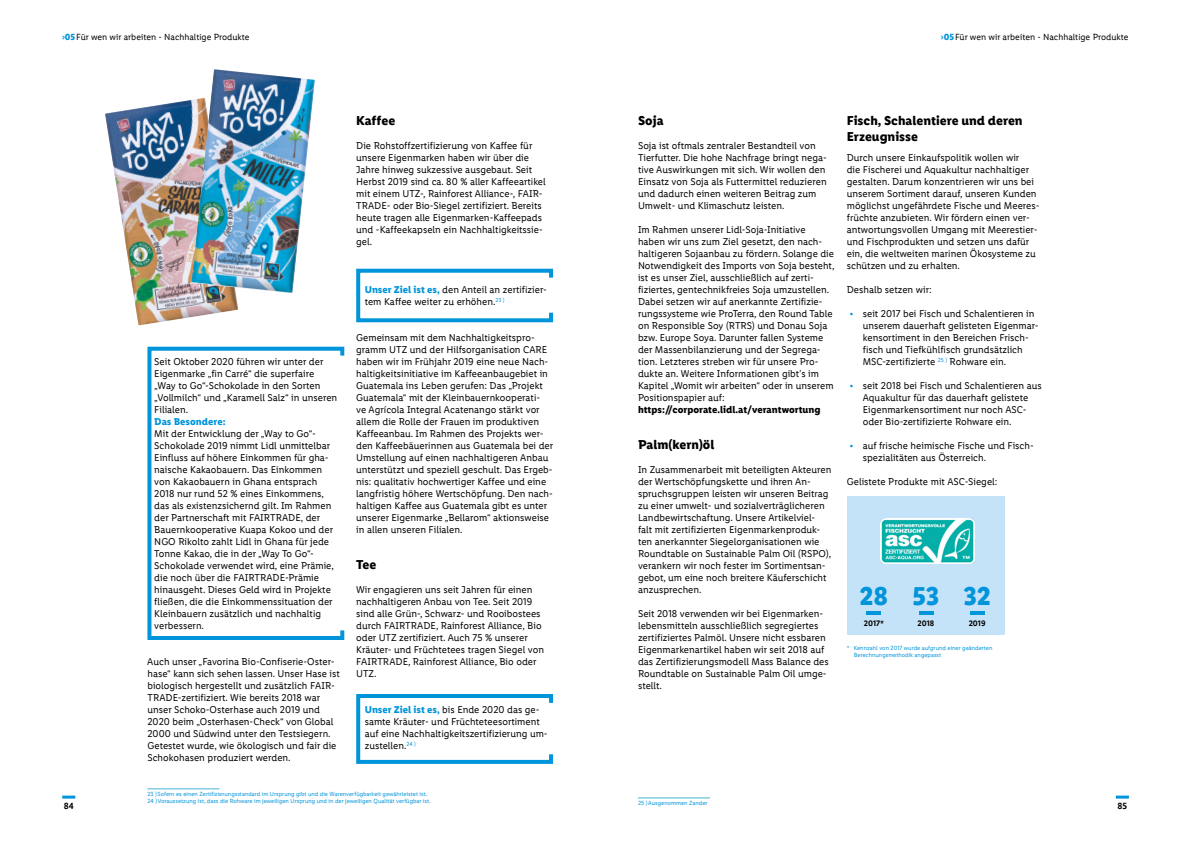
<style>
.page{position:relative;width:1191px;height:842px;background:#fff}
.page>*{position:absolute;margin:0;border:0;box-sizing:border-box;transform-origin:0 0}
.Zusatzinfo_Zahlen_un{font:700 26px "Lidl Font Pro";color:#0094da}
.Ü_2{font:700 13px/15.6px "Lidl Font Pro";color:#000}
.copy{font:700 13px "Lidl Font Pro";color:#000}
.copy-2{font:10px/12px "Lidl Font Pro";color:#000}
.lebender_Kolumnentit{font:9px "Lidl Font Pro";color:#000}
.t1{font:600 9px "Lidl Font Pro";color:#000}
.Zusatzinfo_text{font:600 8px "Lidl Font Pro";color:#000}
.Fußnote{font:6px/7.2px "Lidl Font Pro";color:#0094da}
.s1{font-weight:700;color:#0094da}
.s2{font-weight:700}
.s3{color:#0094da}
</style>
<div class="page">
<svg style="left:147px;top:346px;width:198px;height:294px"></svg>
<hr style="left:147px;top:788px;width:72px;height:1px;background:#44b5d6">
<svg style="left:356px;top:268px;width:198px;height:55px"></svg>
<svg style="left:356px;top:694px;width:198px;height:70px"></svg>
<hr style="left:638px;top:798px;width:72px;height:1px;background:#44b5d6">
<div style="left:846px;top:497px;width:158px;height:138px;background:#c4e2f8"></div>
<img style="left:880px;top:519px;width:94px;height:45px">
<hr style="left:867px;top:611px;width:14px;height:4px;background:#0094da">
<hr style="left:919px;top:611px;width:14px;height:4px;background:#0094da">
<hr style="left:970px;top:611px;width:14px;height:4px;background:#0094da">
<img style="left:105px;top:100px;width:134px;height:226px">
<img style="left:191px;top:69px;width:124px;height:224px">
<svg style="left:62px;top:796px;width:13px;height:3px"></svg>
<svg style="left:1115px;top:796px;width:13px;height:3px"></svg>
<p class="lebender_Kolumnentit" style="left:62px;top:32px;width:189px"><span class="s1">&gt;05</span>Für wen wir arbeiten - Nachhaltige Produkte</p>
<p class="lebender_Kolumnentit" style="left:941px;top:32px;width:189px"><span class="s1">&gt;05</span>Für wen wir arbeiten - Nachhaltige Produkte</p>
<p class="copy" style="left:638px;top:114px;width:27px">Soja</p>
<p class="copy-2" style="left:638px;top:140px;width:190px">Soja ist oftmals zentraler Bestandteil von Tierfutter. Die hohe Nachfrage bringt nega&shy;tive Auswirkungen mit sich. Wir wollen den Einsatz von Soja als Futtermittel reduzieren und dadurch einen weiteren Beitrag zum Umwelt- und Klimaschutz leisten.</p>
<p class="copy-2" style="left:638px;top:224px;width:198px">Im Rahmen unserer Lidl-Soja-Initiative haben wir uns zum Ziel gesetzt, den nach&shy;haltigeren Sojaanbau zu fördern. Solange die Notwendigkeit des Imports von Soja besteht, ist es unser Ziel, ausschließlich auf zerti&shy;fiziertes, gentechnikfreies Soja umzustellen.<br>Dabei setzen wir auf anerkannte Zertifizie&shy;rungssysteme wie ProTerra, den Round Table on Responsible Soy (RTRS) und Donau Soja bzw. Europe Soya. Darunter fallen Systeme der Massenbilanzierung und der Segrega&shy;tion. Letzteres streben wir für unsere Pro&shy;dukte an. Weitere Informationen gibt’s im Kapitel „Womit wir arbeiten“ oder in unserem Positionspapier auf: <span class="s2">https://corporate.lidl.at/verantwortung</span></p>
<p class="Ü_2" style="left:638px;top:437px;width:78px">Palm(kern)öl</p>
<p class="copy-2" style="left:638px;top:464px;width:195px">In Zusammenarbeit mit beteiligten Akteuren der Wertschöpfungskette und ihren An&shy;spruchsgruppen leisten wir unseren Beitrag zu einer umwelt- und sozialverträglicheren Landbewirtschaftung. Unsere Artikelviel&shy;falt mit zertifizierten Eigenmarkenproduk&shy;ten anerkannter Siegelorganisationen wie Roundtable on Sustainable Palm Oil (RSPO), verankern wir noch fester im Sortimentsan&shy;gebot, um eine noch breitere Käuferschicht anzusprechen.</p>
<p class="copy-2" style="left:638px;top:608px;width:192px">Seit 2018 verwenden wir bei Eigenmarken&shy;lebensmitteln ausschließlich segregiertes zertifiziertes Palmöl. Unsere nicht essbaren Eigenmarkenartikel haben wir seit 2018 auf das Zertifizierungsmodell Mass Balance des Roundtable on Sustainable Palm Oil umge&shy;stellt.</p>
<p class="Ü_2" style="left:846px;top:113px;width:177px">Fisch, Schalentiere und deren<br>Erzeugnisse</p>
<p class="copy-2" style="left:846px;top:152px;width:194px">Durch unsere Einkaufspolitik wollen wir<br>die Fischerei und Aquakultur nachhaltiger gestalten. Darum konzentrieren wir uns bei unserem Sortiment darauf, unseren Kunden möglichst ungefährdete Fische und Meeres&shy;früchte anzubieten. Wir fördern einen ver&shy;antwortungsvollen Umgang mit Meerestier&shy;und Fischprodukten und setzen uns dafür ein, die weltweiten marinen Ökosysteme zu schützen und zu erhalten.</p>
<p class="copy-2" style="left:846px;top:284px;width:86px">Deshalb setzen wir:</p>
<p class="copy-2" style="left:862px;top:308px;width:177px;text-indent:-13px"><span class="s3">•</span> seit 2017 bei Fisch und Schalentieren in unserem dauerhaft gelisteten Eigenmar&shy;kensortiment in den Bereichen Frisch&shy;fisch und Tiefkühlfisch grundsätzlich MSC-zertifizierte <sup>25</sup> <sup>)</sup> Rohware ein.</p>
<p class="copy-2" style="left:862px;top:380px;width:180px;text-indent:-13px"><span class="s3">•</span> seit 2018 bei Fisch und Schalentieren aus Aquakultur für das dauerhaft gelistete Eigenmarkensortiment nur noch ASC&shy;oder Bio-zertifizierte Rohware ein.</p>
<p class="copy-2" style="left:862px;top:440px;width:172px;text-indent:-13px"><span class="s3">•</span> auf frische heimische Fische und Fisch&shy;spezialitäten aus Österreich.</p>
<p class="copy-2" style="left:846px;top:476px;width:152px">Gelistete Produkte mit ASC-Siegel:</p>
<p class="Ü_2" style="left:356px;top:113px;width:41px">Kaffee</p>
<p class="copy-2" style="left:356px;top:140px;width:191px">Die Rohstoffzertifizierung von Kaffee für unsere Eigenmarken haben wir über die Jahre hinweg sukzessive ausgebaut. Seit Herbst 2019 sind ca. 80 % aller Kaffeeartikel mit einem UTZ-, Rainforest Alliance-, FAIR-TRADE- oder Bio-Siegel zertifiziert. Bereits heute tragen alle Eigenmarken-Kaffeepads und -Kaffeekapseln ein Nachhaltigkeitssie&shy;gel.</p>
<p class="copy-2" style="left:365px;top:284px;width:184px"><span class="s1">Unser Ziel ist es,</span> den Anteil an zertifizier&shy;tem Kaffee weiter zu erhöhen.<sup>23</sup> <sup>)</sup></p>
<p class="copy-2" style="left:356px;top:332px;width:198px">Gemeinsam mit dem Nachhaltigkeitspro&shy;gramm UTZ und der Hilfsorganisation CARE haben wir im Frühjahr 2019 eine neue Nach&shy;haltigkeitsinitiative im Kaffeeanbaugebiet in Guatemala ins Leben gerufen: Das „Projekt Guatemala“ mit der Kleinbauernkooperati-<br>ve Agrícola Integral Acatenango stärkt vor allem die Rolle der Frauen im produktiven Kaffeeanbau. Im Rahmen des Projekts wer&shy;den Kaffeebäuerinnen aus Guatemala bei der Umstellung auf einen nachhaltigeren Anbau unterstützt und speziell geschult. Das Ergeb&shy;nis: qualitativ hochwertiger Kaffee und eine langfristig höhere Wertschöpfung. Den nach&shy;haltigen Kaffee aus Guatemala gibt es unter unserer Eigenmarke „Bellarom“ aktionsweise in allen unseren Filialen.</p>
<p class="Ü_2" style="left:356px;top:557px;width:22px">Tee</p>
<p class="copy-2" style="left:356px;top:584px;width:189px">Wir engagieren uns seit Jahren für einen nachhaltigeren Anbau von Tee. Seit 2019 sind alle Grün-, Schwarz- und Rooibostees durch FAIRTRADE, Rainforest Alliance, Bio oder UTZ zertifiziert. Auch 75 % unserer Kräuter- und Früchtetees tragen Siegel von FAIRTRADE, Rainforest Alliance, Bio oder UTZ.</p>
<p class="copy-2" style="left:365px;top:704px;width:184px"><span class="s1">Unser Ziel ist es,</span> bis Ende 2020 das ge&shy;samte Kräuter- und Früchteteesortiment auf eine Nachhaltigkeitszertifizierung um&shy;zustellen.<sup>24</sup> <sup>)</sup></p>
<p class="copy-2" style="left:154px;top:356px;width:184px">Seit Oktober 2020 führen wir unter der Eigenmarke „fin Carré“ die superfaire „Way to Go“-Schokolade in den Sorten „Vollmilch“ und „Karamell Salz“ in unseren Filialen.<br><span class="s1">Das Besondere:<br></span>Mit der Entwicklung der „Way to Go“- Schokolade 2019 nimmt Lidl unmittelbar Einfluss auf höhere Einkommen für gha&shy;naische Kakaobauern. Das Einkommen von Kakaobauern in Ghana entsprach 2018 nur rund 52 % eines Einkommens, das als existenzsichernd gilt. Im Rahmen der Partnerschaft mit FAIRTRADE, der Bauernkooperative Kuapa Kokoo und der NGO Rikolto zahlt Lidl in Ghana für jede Tonne Kakao, die in der „Way To Go“- Schokolade verwendet wird, eine Prämie, die noch über die FAIRTRADE-Prämie hinausgeht. Dieses Geld wird in Projekte fließen, die die Einkommenssituation der Kleinbauern zusätzlich und nachhaltig verbessern.</p>
<p class="copy-2" style="left:147px;top:656px;width:194px">Auch unser „Favorina Bio-Confiserie-Oster&shy;hase“ kann sich sehen lassen. Unser Hase ist biologisch hergestellt und zusätzlich FAIR-TRADE-zertifiziert. Wie bereits 2018 war unser Schoko-Osterhase auch 2019 und 2020 beim „Osterhasen-Check“ von Global 2000 und Südwind unter den Testsiegern.<br>Getestet wurde, wie ökologisch und fair die Schokohasen produziert werden.</p>
<p class="Fußnote" style="left:147px;top:790px;width:281px">23 )Sofern es einen Zertifizierungsstandard im Ursprung gibt und die Warenverfügbarkeit gewährleistet ist.</p>
<p class="Fußnote" style="left:147px;top:798px;width:285px">24 )Voraussetzung ist, dass die Rohware im jeweiligen Ursprung und in der jeweiligen Qualität verfügbar ist.</p>
<p class="Zusatzinfo_Zahlen_un" style="left:963px;top:581px;width:29px">32</p>
<p class="Zusatzinfo_text" style="left:968px;top:619px;width:18px">2019</p>
<p class="Fußnote" style="left:853px;top:644px;width:140px;text-indent:-7px">* Kennzahl von 2017 wurde aufgrund einer geänderten<br>Berechnungsmethodik angepasst</p>
<p class="Zusatzinfo_Zahlen_un" style="left:859px;top:581px;width:30px">28</p>
<p class="Zusatzinfo_text" style="left:863px;top:619px;width:22px">2017*</p>
<p class="Zusatzinfo_Zahlen_un" style="left:912px;top:581px;width:28px">53</p>
<p class="Zusatzinfo_text" style="left:917px;top:619px;width:18px">2018</p>
<p class="Fußnote" style="left:638px;top:799px;width:71px">25 )Ausgenommen Zander</p>
<p class="t1" style="left:64px;top:800px;width:12px">84</p>
<p class="t1" style="left:1117px;top:800px;width:11px">85</p>
</div>
